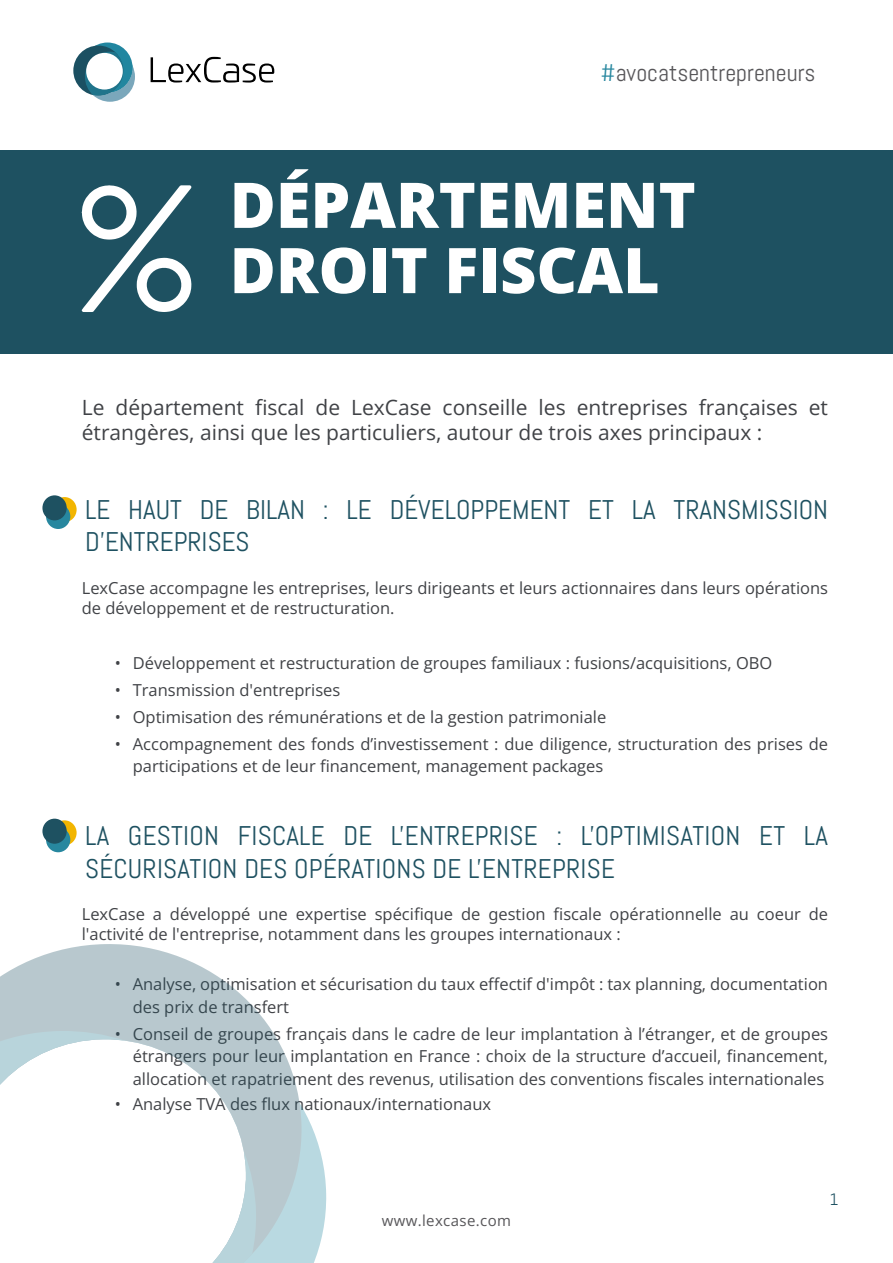
<style>
.page{position:relative;width:893px;height:1263px;background:#fff}
.page>*{position:absolute;margin:0;border:0;box-sizing:border-box;transform-origin:0 0}
.t1{font:800 63px/65.2px "Open Sans";color:#fff}
.t2{font:27px/32.4px "Abel";letter-spacing:.01em;color:#1e5161}
.t3{font:24px "Abel";color:#575659}
.t4{font:21px/25.2px "Open Sans";color:#404246}
.t5{font:16.5px/22.5px "Open Sans";color:#404246}
.t6{font:16.5px "Abel";color:#1e5161}
.t7{font:15px "Open Sans";letter-spacing:.025em;color:#575659}
.s1{color:#27879f}
</style>
<div class="page">
<div style="left:52px;top:497px;width:25px;height:25px;background:#f2b500;border-radius:50%"></div>
<div style="left:46px;top:504px;width:24px;height:25px;background:#27879f;border-radius:50%"></div>
<div style="left:42px;top:495px;width:25px;height:25px;background:#1e5161;border-radius:50%"></div>
<svg style="left:52px;top:820px;width:25px;height:25px"></svg>
<div style="left:46px;top:827px;width:24px;height:25px;background:#27879f;border-radius:50%"></div>
<div style="left:42px;top:819px;width:25px;height:25px;background:#1e5161;border-radius:50%"></div>
<div style="left:0;top:150px;width:893px;height:204px;background:#1e5161"></div>
<svg style="left:82px;top:185px;width:109px;height:127px"></svg>
<svg style="left:303px;top:1109px;width:24px;height:154px;fill:#b9d9e1"></svg>
<svg style="left:0;top:944px;width:303px;height:319px;fill:#b8c8ce"></svg>
<svg style="left:0;top:1030px;width:256px;height:233px"></svg>
<svg style="left:151px;top:57px;width:123px;height:26px"></svg>
<svg style="left:82px;top:43px;width:51px;height:50px"></svg>
<div style="left:73px;top:46px;width:50px;height:50px;background:#1b5062;border-radius:50%"></div>
<svg style="left:85px;top:52px;width:50px;height:50px"></svg>
<div style="left:86px;top:53px;width:37px;height:37px;background:#fff;border-radius:50%"></div>
<h3 class="t3" style="left:600px;top:57px;width:217px"><span class="s1">#</span>avocatsentrepreneurs</h3>
<h1 class="t1" style="left:230px;top:169px;width:468px">DÉPARTEMENT<br>DROIT FISCAL</h1>
<p class="t4" style="left:82px;top:394px;width:748px">Le département fiscal de LexCase conseille les entreprises françaises et étrangères, ainsi que les particuliers, autour de trois axes principaux :</p>
<h2 class="t2" style="left:85px;top:494px;width:744px">LE HAUT DE BILAN : LE DÉVELOPPEMENT ET LA TRANSMISSION<br>D'ENTREPRISES</h2>
<p class="t5" style="left:82px;top:577px;width:748px;line-height:19.8px">LexCase accompagne les entreprises, leurs dirigeants et leurs actionnaires dans leurs opérations de développement et de restructuration.</p>
<p class="t5" style="left:115px;top:651px;width:659px">• Développement et restructuration de groupes familiaux : fusions/acquisitions, OBO</p>
<p class="t5" style="left:115px;top:678px;width:227px">• Transmission d'entreprises</p>
<p class="t5" style="left:115px;top:705px;width:493px">• Optimisation des rémunérations et de la gestion patrimoniale</p>
<p class="t5" style="left:133px;top:732px;width:697px;text-indent:-18px">• Accompagnement des fonds d’investissement : due diligence, structuration des prises de participations et de leur financement, management packages</p>
<h2 class="t2" style="left:85px;top:820px;width:744px">LA GESTION FISCALE DE L'ENTREPRISE : L'OPTIMISATION ET LA<br>SÉCURISATION DES OPÉRATIONS DE L'ENTREPRISE</h2>
<p class="t5" style="left:82px;top:903px;width:748px;line-height:19.8px">LexCase a développé une expertise spécifique de gestion fiscale opérationnelle au coeur de l'activité de l'entreprise, notamment dans les groupes internationaux :</p>
<p class="t5" style="left:133px;top:973px;width:697px;text-indent:-18px">• Analyse, optimisation et sécurisation du taux effectif d'impôt : tax planning, documentation des prix de transfert</p>
<p class="t5" style="left:133px;top:1022px;width:697px;text-align:justify;text-indent:-18px">• Conseil de groupes français dans le cadre de leur implantation à l’étranger, et de groupes étrangers pour leur implantation en France : choix de la structure d’accueil, financement, allocation et rapatriement des revenus, utilisation des conventions fiscales internationales</p>
<p class="t5" style="left:115px;top:1093px;width:378px">• Analyse TVA des flux nationaux/internationaux</p>
<p class="t7" style="left:382px;top:1210px;width:131px">www.lexcase.com</p>
<p class="t6" style="left:830px;top:1189px;width:10px">1</p>
</div>
